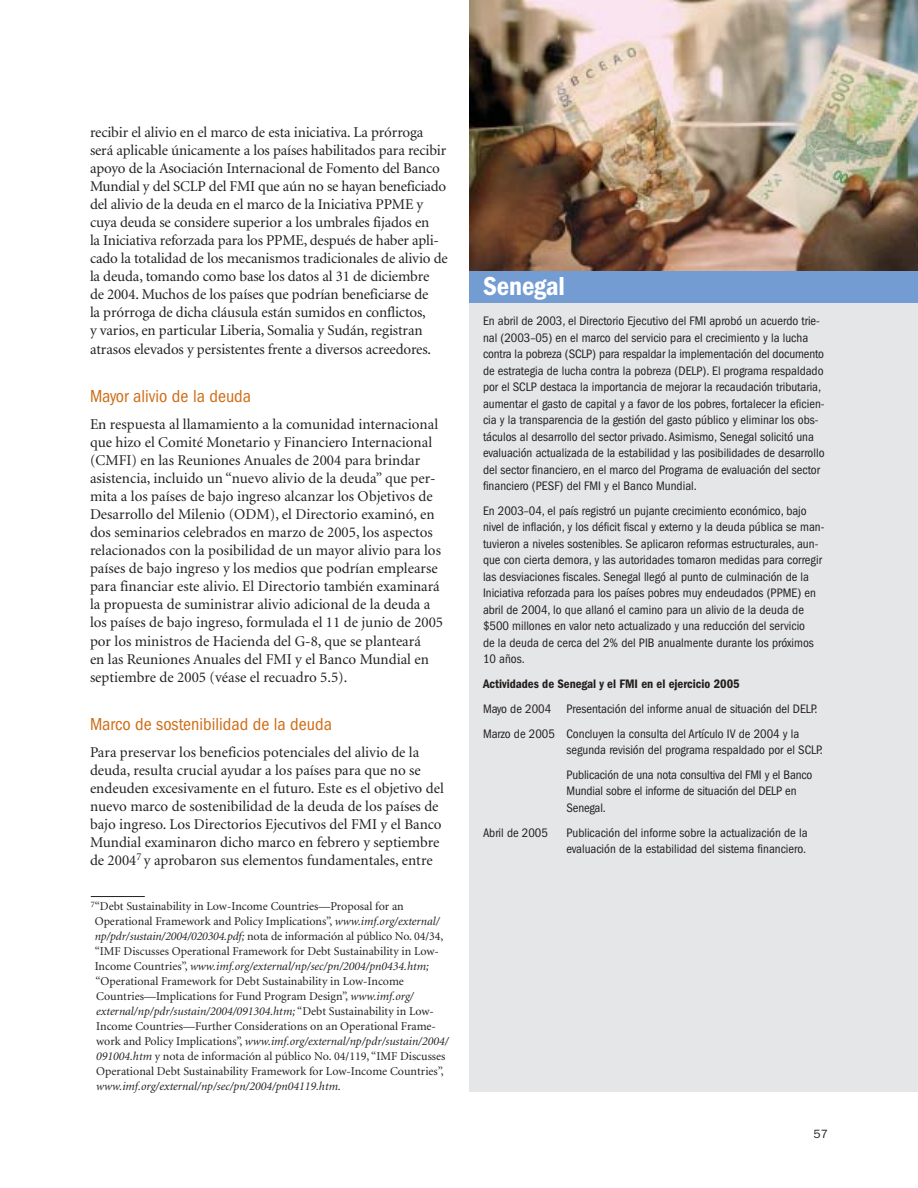
<style>
.page{position:relative;width:918px;height:1188px;background:#fff}
.page>*{position:absolute;margin:0;border:0;box-sizing:border-box;transform-origin:0 0}
.t1{font:600 condensed 27px "Franklin Gothic";color:#fff}
.t2{font:condensed 18px "Franklin Gothic";color:#ce6d17}
.t3{font:15px/18.1px "Minion";color:#231f1f}
.t4{font:condensed 12.75px/16.5px "Franklin Gothic";color:#231f1f}
.t5{font:600 condensed 12.75px "Franklin Gothic";color:#231f1f}
.t6{font:12px/15px "Minion";color:#231f1f}
.t7{font:italic 12px "Minion";color:#231f1f}
.t8{font:12px "Franklin Gothic";color:#231f1f}
.s1{font-style:italic}
</style>
<div class="page">
<img style="left:470px;top:0;width:448px;height:272px">
<div style="left:470px;top:303px;width:448px;height:789px;background:#e5e6e7"></div>
<div style="left:470px;top:272px;width:448px;height:31px;background:#739cd2"></div>
<hr style="left:91px;top:896px;width:54px;height:1px;background:#231f1f">
<p class="t3" style="left:90px;top:124px;width:359px">recibir el alivio en el marco de esta iniciativa. La prórroga será aplicable únicamente a los países habilitados para recibir apoyo de la Asociación Internacional de Fomento del Banco Mundial y del SCLP del FMI que aún no se hayan beneficiado del alivio de la deuda en el marco de la Iniciativa PPME y cuya deuda se considere superior a los umbrales fijados en<br>la Iniciativa reforzada para los PPME, después de haber apli&shy;cado la totalidad de los mecanismos tradicionales de alivio de la deuda, tomando como base los datos al 31 de diciembre<br>de 2004. Muchos de los países que podrían beneficiarse de<br>la prórroga de dicha cláusula están sumidos en conflictos,<br>y varios, en particular Liberia, Somalia y Sudán, registran atrasos elevados y persistentes frente a diversos acreedores.</p>
<p class="t2" style="left:90px;top:390px;width:163px">Mayor alivio de la deuda</p>
<p class="t3" style="left:90px;top:416px;width:355px">En respuesta al llamamiento a la comunidad internacional que hizo el Comité Monetario y Financiero Internacional (CMFI) en las Reuniones Anuales de 2004 para brindar asistencia, incluido un “nuevo alivio de la deuda” que per&shy;mita a los países de bajo ingreso alcanzar los Objetivos de Desarrollo del Milenio (ODM), el Directorio examinó, en dos seminarios celebrados en marzo de 2005, los aspectos relacionados con la posibilidad de un mayor alivio para los países de bajo ingreso y los medios que podrían emplearse para financiar este alivio. El Directorio también examinará la propuesta de suministrar alivio adicional de la deuda a los países de bajo ingreso, formulada el 11 de junio de 2005 por los ministros de Hacienda del G-8, que se planteará<br>en las Reuniones Anuales del FMI y el Banco Mundial en septiembre de 2005 (véase el recuadro 5.5).</p>
<p class="t2" style="left:90px;top:718px;width:243px">Marco de sostenibilidad de la deuda</p>
<p class="t3" style="left:90px;top:744px;width:355px">Para preservar los beneficios potenciales del alivio de la deuda, resulta crucial ayudar a los países para que no se endeuden excesivamente en el futuro. Este es el objetivo del nuevo marco de sostenibilidad de la deuda de los países de bajo ingreso. Los Directorios Ejecutivos del FMI y el Banco Mundial examinaron dicho marco en febrero y septiembre de 2004<sup>7</sup> y aprobaron sus elementos fundamentales, entre</p>
<p class="t6" style="left:95px;top:900px;width:355px;text-indent:-4px"><sup>7</sup>“Debt Sustainability in Low-Income Countries—Proposal for an Operational Framework and Policy Implications”, <span class="s1">www.imf.org/external/ np/pdr/sustain/2004/020304.pdf;</span> nota de información al público No. 04/34, “IMF Discusses Operational Framework for Debt Sustainability in Low-Income Countries”, <span class="s1">www.imf.org/external/np/sec/pn/2004/pn0434.htm; </span>“Operational Framework for Debt Sustainability in Low-Income Countries—Implications for Fund Program Design”, <span class="s1">www.imf.org/ external/np/pdr/sustain/2004/091304.htm;</span> “Debt Sustainability in Low-Income Countries—Further Considerations on an Operational Frame&shy;work and Policy Implications”, <span class="s1">www.imf.org/external/np/pdr/sustain/2004/ 091004.htm</span> y nota de información al público No. 04/119, “IMF Discusses Operational Debt Sustainability Framework for Low-Income Countries”,</p>
<p class="t7" style="left:96px;top:1082px;width:246px">www.imf.org/external/np/sec/pn/2004/pn04119.htm.</p>
<h1 class="t1" style="left:483px;top:277px;width:84px">Senegal</h1>
<p class="t4" style="left:483px;top:314px;width:343px">En abril de 2003, el Directorio Ejecutivo del FMI aprobó un acuerdo trie&shy;nal (2003–05) en el marco del servicio para el crecimiento y la lucha contra la pobreza (SCLP) para respaldar la implementación del documento de estrategia de lucha contra la pobreza (DELP). El programa respaldado por el SCLP destaca la importancia de mejorar la recaudación tributaria, aumentar el gasto de capital y a favor de los pobres, fortalecer la eficien&shy;cia y la transparencia de la gestión del gasto público y eliminar los obs&shy;táculos al desarrollo del sector privado. Asimismo, Senegal solicitó una evaluación actualizada de la estabilidad y las posibilidades de desarrollo del sector financiero, en el marco del Programa de evaluación del sector financiero (PESF) del FMI y el Banco Mundial.</p>
<p class="t4" style="left:483px;top:503px;width:343px">En 2003–04, el país registró un pujante crecimiento económico, bajo nivel de inflación, y los déficit fiscal y externo y la deuda pública se man&shy;tuvieron a niveles sostenibles. Se aplicaron reformas estructurales, aun&shy;que con cierta demora, y las autoridades tomaron medidas para corregir las desviaciones fiscales. Senegal llegó al punto de culminación de la Iniciativa reforzada para los países pobres muy endeudados (PPME) en abril de 2004, lo que allanó el camino para un alivio de la deuda de $500 millones en valor neto actualizado y una reducción del servicio<br>de la deuda de cerca del 2% del PIB anualmente durante los próximos 10 años.</p>
<p class="t5" style="left:483px;top:679px;width:258px">Actividades de Senegal y el FMI en el ejercicio 2005</p>
<p class="t4" style="left:483px;top:697px;width:336px;line-height:24.8px">Mayo de 2004 Presentación del informe anual de situación del DELP.<br>Marzo de 2005 Concluyen la consulta del Artículo IV de 2004 y la</p>
<p class="t4" style="left:566px;top:738px;width:258px;line-height:24.8px">segunda revisión del programa respaldado por el SCLP.<br>Publicación de una nota consultiva del FMI y el Banco</p>
<p class="t4" style="left:566px;top:784px;width:232px">Mundial sobre el informe de situación del DELP en<br>Senegal.</p>
<p class="t4" style="left:483px;top:825px;width:66px">Abril de 2005</p>
<p class="t4" style="left:566px;top:825px;width:243px">Publicación del informe sobre la actualización de la evaluación de la estabilidad del sistema financiero.</p>
<p class="t8" style="left:814px;top:1130px;width:16px">57</p>
</div>
